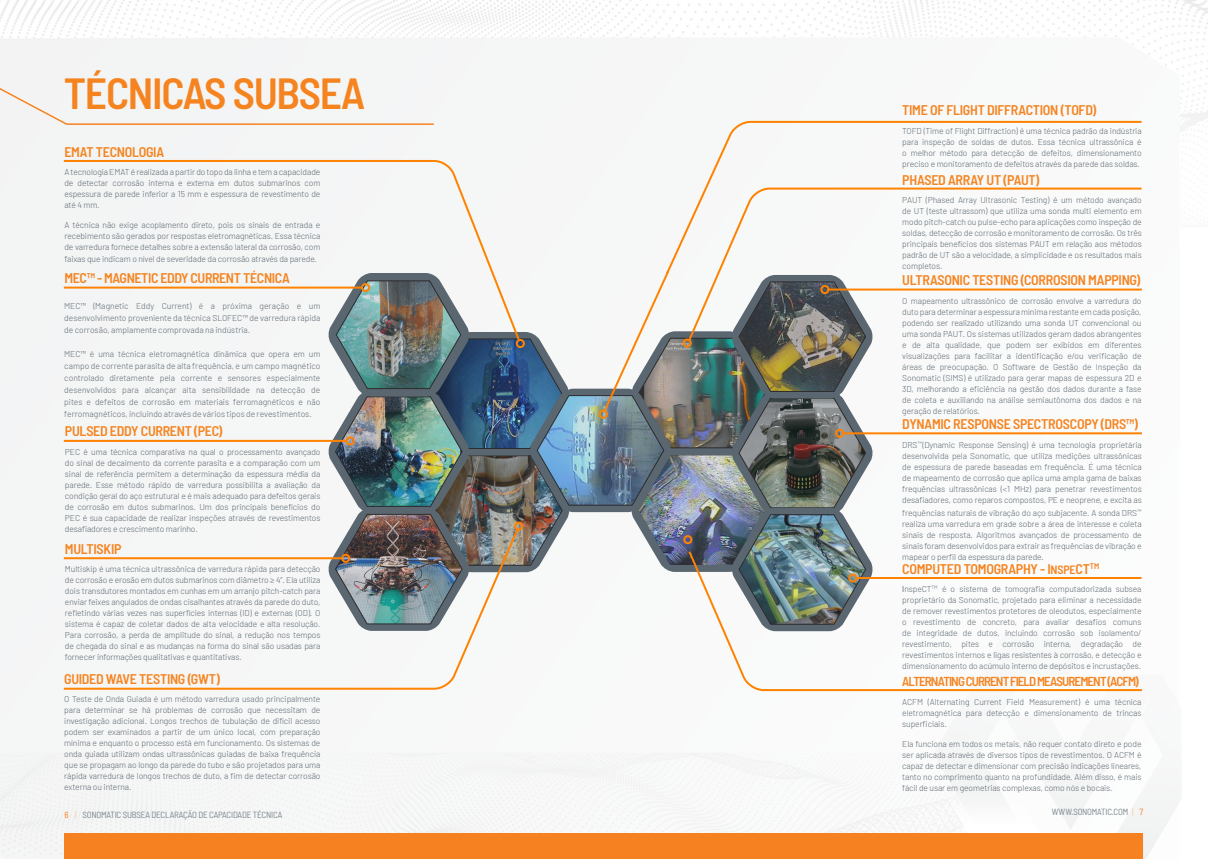
<style>
.page{position:relative;width:1208px;height:859px;background:#fff}
.page>*{position:absolute;margin:0;border:0;box-sizing:border-box;transform-origin:0 0}
.t1{font:600 semi-condensed 43.5px "Barlow";letter-spacing:-.03em;color:#f58420}
.t2{font:600 semi-condensed 14px "Barlow";letter-spacing:-.025em;color:#f58420}
.t3{font:600 semi-condensed 13px "Barlow";letter-spacing:-.07em;color:#f58420}
.t4{font:semi-condensed 9px "Barlow";letter-spacing:-.02em;color:#7c888f}
.t5{font:300 8.5px/11px "Barlow";letter-spacing:-.01em;color:#5b6870;text-align:justify}
.s1{color:#f58120}
.s2{color:#fcc89b}
.s3{font-family:"Minion Pro";font-weight:400;font-size:10px;color:#7c888f}
.s4{font-size:12px}
.s5{color:#1d252d}
</style>
<div class="page">
<svg style="left:0;top:534px;width:932px;height:325px"></svg>
<div style="left:933px;top:741px;width:246px;height:118px;background:#f6f6f6"></div>
<svg style="left:65px;top:775px;width:1078px;height:84px"></svg>
<div style="left:65px;top:833px;width:1077px;height:26px;background:#f58120"></div>
<div style="left:0;top:74px;width:435px;height:52px;background:#f3f4f4"></div>
<div style="left:62px;top:159px;width:459px;height:183px;background:#f4f5f5"></div>
<div style="left:62px;top:526px;width:458px;height:165px;background:#f6f6f6"></div>
<hr style="left:64px;top:287px;width:298px;height:2px;background:#ff8200">
<hr style="left:64px;top:440px;width:282px;height:2px;background:#ff8200">
<hr style="left:64px;top:557px;width:278px;height:2px;background:#ff8200">
<svg style="left:873px;top:276px;width:270px;height:66px"></svg>
<hr style="left:827px;top:289px;width:315px;height:2px;background:#ff8200">
<hr style="left:843px;top:432px;width:299px;height:2px;background:#ff8200">
<svg style="left:687px;top:549px;width:455px;height:143px"></svg>
<svg style="left:664px;top:120px;width:479px;height:156px"></svg>
<img style="left:328px;top:269px;width:545px;height:362px">
<div style="left:599px;top:410px;width:9px;height:9px;border:2px solid #ff8200;border-radius:50%"></div>
<h1 class="t1" style="left:64px;top:62px;width:303px">TÉCNICAS SUBSEA</h1>
<h2 class="t2" style="left:64px;top:141px;width:101px">EMAT TECNOLOGIA</h2>
<p class="t5" style="left:64px;top:166px;width:257px">A tecnologia EMAT é realizada a partir do topo da linha e tem a capacidade de detectar corrosão interna e externa em dutos submarinos com espessura de parede inferior a 15 mm e espessura de revestimento de até 4 mm.</p>
<p class="t5" style="left:64px;top:218px;width:257px">A técnica não exige acoplamento direto, pois os sinais de entrada e recebimento são gerados por respostas eletromagnéticas. Essa técnica de varredura fornece detalhes sobre a extensão lateral da corrosão, com</p>
<p class="t5" style="left:64px;top:252px;width:254px">faixas que indicam o nível de severidade da corrosão através da parede.</p>
<h2 class="t2" style="left:64px;top:268px;width:227px">MEC™ - MAGNETIC EDDY CURRENT TÉCNICA</h2>
<p class="t5" style="left:64px;top:299px;width:258px;line-height:12px">MEC™ (Magnetic Eddy Current) é a próxima geração e um desenvolvimento proveniente da técnica SLOFEC™ de varredura rápida de corrosão, amplamente comprovada na indústria.</p>
<p class="t5" style="left:64px;top:347px;width:258px;line-height:12px">MEC™ é uma técnica eletromagnética dinâmica que opera em um campo de corrente parasita de alta frequência, e um campo magnético controlado diretamente pela corrente e sensores especialmente desenvolvidos para alcançar alta sensibilidade na detecção de pites e defeitos de corrosão em materiais ferromagnéticos e não ferromagnéticos, incluindo através de vários tipos de revestimentos.</p>
<h2 class="t2" style="left:65px;top:421px;width:159px">PULSED EDDY CURRENT (PEC)</h2>
<p class="t5" style="left:65px;top:446px;width:257px">PEC é uma técnica comparativa na qual o processamento avançado do sinal de decaimento da corrente parasita e a comparação com um sinal de referência permitem a determinação da espessura média da parede. Esse método rápido de varredura possibilita a avaliação da condição geral do aço estrutural e é mais adequado para defeitos gerais de corrosão em dutos submarinos. Um dos principais benefícios do PEC é sua capacidade de realizar inspeções através de revestimentos desafiadores e crescimento marinho.</p>
<h2 class="t2" style="left:65px;top:539px;width:58px">MULTISKIP</h2>
<p class="t5" style="left:65px;top:563px;width:257px">Multiskip é uma técnica ultrassônica de varredura rápida para detecção de corrosão e erosão em dutos submarinos com diâmetro ≥ 4”. Ela utiliza dois transdutores montados em cunhas em um arranjo pitch-catch para enviar feixes angulados de ondas cisalhantes através da parede do duto, refletindo várias vezes nas superfícies internas (ID) e externas (OD). O sistema é capaz de coletar dados de alta velocidade e alta resolução.<br>Para corrosão, a perda de amplitude do sinal, a redução nos tempos de chegada do sinal e as mudanças na forma do sinal são usadas para fornecer informações qualitativas e quantitativas.</p>
<h2 class="t2" style="left:64px;top:669px;width:157px">GUIDED WAVE TESTING (GWT)</h2>
<p class="t5" style="left:64px;top:693px;width:258px">O Teste de Onda Guiada é um método varredura usado principalmente para determinar se há problemas de corrosão que necessitam de investigação adicional. Longos trechos de tubulação de difícil acesso podem ser examinados a partir de um único local, com preparação mínima e enquanto o processo está em funcionamento. Os sistemas de onda guiada utilizam ondas ultrassônicas guiadas de baixa frequência que se propagam ao longo da parede do tubo e são projetados para uma rápida varredura de longos trechos de duto, a fim de detectar corrosão externa ou interna.</p>
<p class="t4" style="left:65px;top:808px;width:219px"><span class="s1">6</span> <span class="s2">|</span> SONOMATIC SUBSEA DECLARAÇÃO DE CAPACIDADE TÉCNICA</p>
<h2 class="t2" style="left:902px;top:100px;width:195px">TIME OF FLIGHT DIFFRACTION (TOFD)</h2>
<p class="t5" style="left:902px;top:125px;width:241px">TOFD (Time of Flight Diffraction) é uma técnica padrão da indústria para inspeção de soldas de dutos. Essa técnica ultrassônica é o melhor método para detecção de defeitos, dimensionamento preciso e monitoramento de defeitos através da parede das soldas.</p>
<h2 class="t2" style="left:902px;top:170px;width:139px">PHASED ARRAY UT (PAUT)</h2>
<p class="t5" style="left:902px;top:194px;width:241px">PAUT (Phased Array Ultrasonic Testing) é um método avançado de UT (teste ultrassom) que utiliza uma sonda multi elemento em modo pitch-catch ou pulse-echo para aplicações como inspeção de soldas, detecção de corrosão e monitoramento de corrosão. Os três principais benefícios dos sistemas PAUT em relação aos métodos padrão de UT são a velocidade, a simplicidade e os resultados mais completos.</p>
<h2 class="t2" style="left:902px;top:270px;width:239px">ULTRASONIC TESTING (CORROSION MAPPING)</h2>
<p class="t5" style="left:902px;top:295px;width:241px">O mapeamento ultrassônico de corrosão envolve a varredura do duto para determinar a espessura mínima restante em cada posição, podendo ser realizado utilizando uma sonda UT convencional ou uma sonda PAUT. Os sistemas utilizados geram dados abrangentes e de alta qualidade, que podem ser exibidos em diferentes visualizações para facilitar a identificação e/ou verificação de áreas de preocupação. O Software de Gestão de Inspeção da Sonomatic (SIMS) é utilizado para gerar mapas de espessura 2D e 3D, melhorando a eficiência na gestão dos dados durante a fase de coleta e auxiliando na análise semiautônoma dos dados e na geração de relatórios.</p>
<h2 class="t2" style="left:902px;top:414px;width:237px">DYNAMIC RESPONSE SPECTROSCOPY (DRS™)</h2>
<p class="t5" style="left:902px;top:438px;width:241px">DRS<span class="s3">™</span>(Dynamic Response Sensing) é uma tecnologia proprietária desenvolvida pela Sonomatic, que utiliza medições ultrassônicas de espessura de parede baseadas em frequência. É uma técnica de mapeamento de corrosão que aplica uma ampla gama de baixas frequências ultrassônicas (&lt;1 MHz) para penetrar revestimentos desafiadores, como reparos compostos, PE e neoprene, e excita as</p>
<p class="t5" style="left:902px;top:506px;width:241px">frequências naturais de vibração do aço subjacente. A sonda DRS<span class="s3">™ </span>realiza uma varredura em grade sobre a área de interesse e coleta sinais de resposta. Algoritmos avançados de processamento de sinais foram desenvolvidos para extrair as frequências de vibração e mapear o perfil da espessura da parede.</p>
<h2 class="t2" style="left:902px;top:558px;width:198px">COMPUTED TOMOGRAPHY - I<span class="s4">NSPE</span>CT<sup>TM</sup></h2>
<p class="t5" style="left:902px;top:583px;width:241px"><span class="s5">I</span>nspeCT<sup>TM</sup> é o sistema de tomografia computadorizada subsea proprietário da Sonomatic, projetado para eliminar a necessidade de remover revestimentos protetores de oleodutos, especialmente o revestimento de concreto, para avaliar desafios comuns de integridade de dutos, incluindo corrosão sob isolamento/ revestimento, pites e corrosão interna, degradação de revestimentos internos e ligas resistentes à corrosão, e detecção e dimensionamento do acúmulo interno de depósitos e incrustações.</p>
<h3 class="t3" style="left:902px;top:672px;width:238px">ALTERNATING CURRENT FIELD MEASUREMENT (ACFM)</h3>
<p class="t5" style="left:902px;top:696px;width:241px">ACFM (Alternating Current Field Measurement) é uma técnica eletromagnética para detecção e dimensionamento de trincas superficiais.</p>
<p class="t5" style="left:902px;top:737px;width:241px">Ela funciona em todos os metais, não requer contato direto e pode ser aplicada através de diversos tipos de revestimentos. O ACFM é capaz de detectar e dimensionar com precisão indicações lineares, tanto no comprimento quanto na profundidade. Além disso, é mais fácil de usar em geometrias complexas, como nós e bocais.</p>
<p class="t4" style="left:1051px;top:805px;width:93px">WWW.SONOMATIC.COM <span class="s2">|</span> <span class="s1">7</span></p>
</div>
